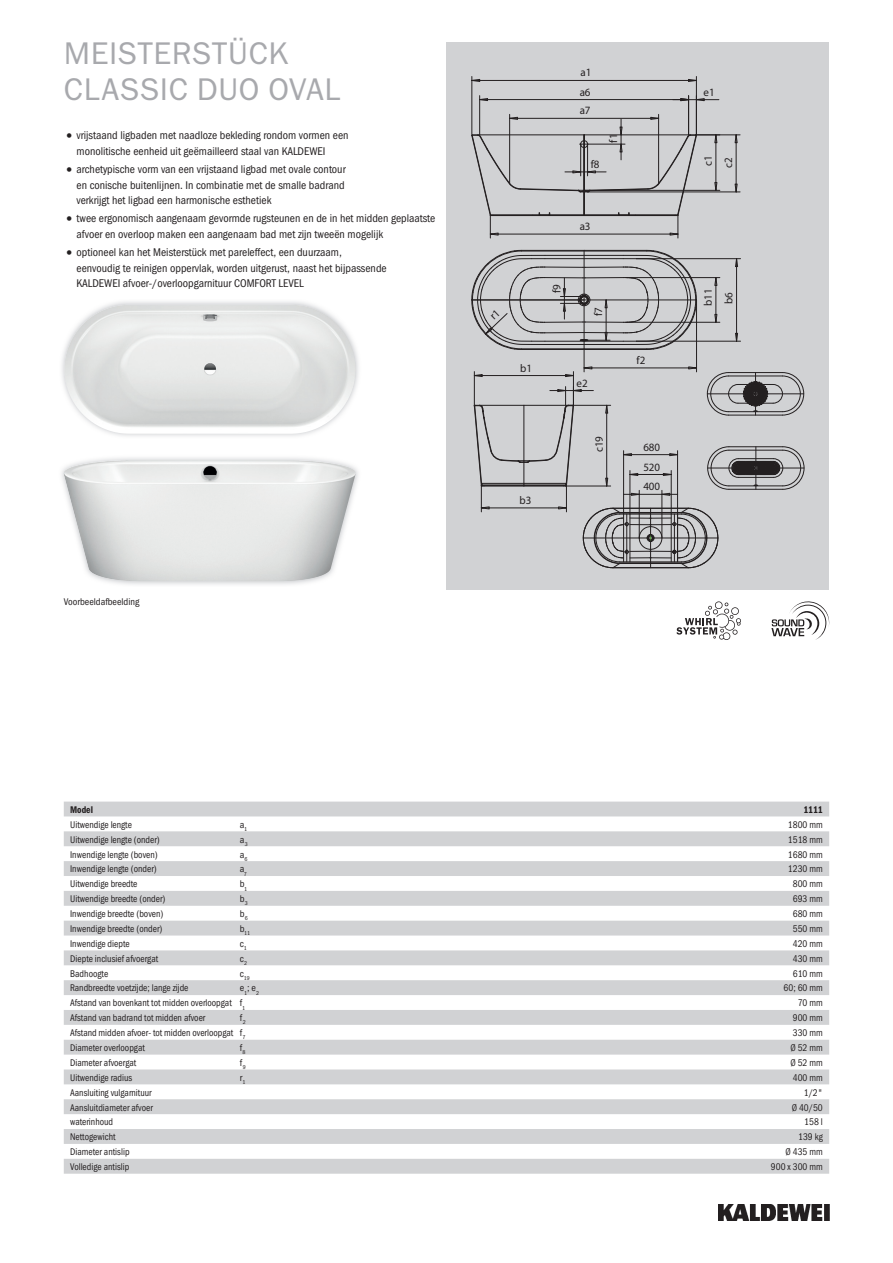
<style>
.page{position:relative;width:893px;height:1263px;background:#fff}
.page>*{position:absolute;margin:0;border:0;box-sizing:border-box;transform-origin:0 0}
.t1{font:31.5px/36px "Franklin Gothic ITC";letter-spacing:.02em;color:#a8a9ad}
.t2{font:11.25px/15.8px "Franklin Gothic Cond ITC";color:#231f20}
.t3{font:11.25px/18.9px "Myriad Pro";color:#231f20}
.t4{font:9.75px "Franklin Gothic Cond ITC";color:#231f20;scale:.95 1}
.t5{font:9.75px "Franklin Gothic Cond ITC";color:#231f20}
.t6{font:600 9.75px "Franklin Gothic Cond ITC";color:#231f20;scale:.95 1}
.t7{font:5.7px "Franklin Gothic Cond ITC";color:#231f20}
.s1{font-size:15.75px}
</style>
<div class="page">
<img style="left:719px;top:1204px;width:110px;height:16px">
<div style="left:446px;top:43px;width:383px;height:547px;background:#d1d2d4"></div>
<svg style="left:471px;top:76px;width:269px;height:162px"></svg>
<img style="left:64px;top:305px;width:292px;height:276px">
<svg style="left:64px;top:801px;width:765px;height:373px"></svg>
<svg style="left:771px;top:601px;width:58px;height:39px"></svg>
<svg style="left:676px;top:601px;width:65px;height:39px"></svg>
<svg style="left:471px;top:250px;width:333px;height:318px"></svg>
<h1 class="t1" style="left:64px;top:35px;width:278px">MEISTERSTÜCK<br>CLASSIC DUO OVAL</h1>
<p class="t2" style="left:77px;top:128px;width:274px;text-indent:-13px"><span class="s1">•</span> vrijstaand ligbaden met naadloze bekleding rondom vormen een monolitische eenheid uit geëmailleerd staal van KALDEWEI</p>
<p class="t2" style="left:77px;top:161px;width:271px;text-align:justify;text-indent:-13px"><span class="s1">•</span> archetypische vorm van een vrijstaand ligbad met ovale contour en conische buitenlijnen. In combinatie met de smalle badrand verkrijgt het ligbad een harmonische esthetiek</p>
<p class="t2" style="left:77px;top:211px;width:360px;text-indent:-13px"><span class="s1">•</span> twee ergonomisch aangenaam gevormde rugsteunen en de in het midden geplaatste afvoer en overloop maken een aangenaam bad met zijn tweeën mogelijk</p>
<p class="t2" style="left:77px;top:244px;width:312px;text-indent:-13px"><span class="s1">•</span> optioneel kan het Meisterstück met pareleffect, een duurzaam, eenvoudig te reinigen oppervlak, worden uitgerust, naast het bijpassende<br>KALDEWEI afvoer-/overloopgarnituur COMFORT LEVEL</p>
<p class="t5" style="left:64px;top:596px;width:77px">Voorbeeldafbeelding</p>
<p class="t3" style="left:580px;top:63px;width:13px;text-align:justify">a1 a6 a7</p>
<p class="t3" style="left:604px;top:143px;width:10px;rotate:-90deg">f1</p>
<p class="t3" style="left:703px;top:82px;width:13px">e1</p>
<p class="t3" style="left:591px;top:155px;width:10px">f8</p>
<p class="t3" style="left:698px;top:168px;width:14px;line-height:20.2px;rotate:-90deg">c1 c2</p>
<p class="t3" style="left:580px;top:217px;width:12px">a3</p>
<p class="t3" style="left:520px;top:358px;width:13px">b1</p>
<p class="t3" style="left:519px;top:490px;width:13px">b3</p>
<p class="t3" style="left:547px;top:293px;width:10px;rotate:-90deg">f9</p>
<p class="t3" style="left:589px;top:316px;width:10px;rotate:-90deg">f7</p>
<p class="t3" style="left:577px;top:373px;width:13px">e2</p>
<p class="t3" style="left:589px;top:452px;width:18px;rotate:-90deg">c19</p>
<p class="t3" style="left:637px;top:351px;width:10px">f2</p>
<p class="t3" style="left:643px;top:437px;width:18px">680</p>
<p class="t3" style="left:643px;top:457px;width:18px">520</p>
<p class="t3" style="left:643px;top:477px;width:18px">400</p>
<p class="t3" style="left:698px;top:306px;width:19px;line-height:20.7px;rotate:-90deg">b11 b6</p>
<p class="t6" style="left:70px;top:804px;width:26px">Model</p>
<p class="t6" style="left:803px;top:804px;width:22px">1111</p>
<p class="t4" style="left:70px;top:819px;width:67px">Uitwendige lengte</p>
<p class="t5" style="left:240px;top:819px;width:9px">a<sub>1</sub></p>
<p class="t4" style="left:788px;top:819px;width:38px">1800 mm</p>
<p class="t4" style="left:70px;top:834px;width:96px">Uitwendige lengte (onder)</p>
<p class="t5" style="left:240px;top:834px;width:9px">a<sub>3</sub></p>
<p class="t4" style="left:788px;top:834px;width:38px">1518 mm</p>
<p class="t4" style="left:70px;top:848px;width:94px">Inwendige lengte (boven)</p>
<p class="t5" style="left:240px;top:848px;width:9px">a<sub>6</sub></p>
<p class="t4" style="left:788px;top:848px;width:38px">1680 mm</p>
<p class="t4" style="left:70px;top:863px;width:93px">Inwendige lengte (onder)</p>
<p class="t5" style="left:240px;top:863px;width:9px">a<sub>7</sub></p>
<p class="t4" style="left:788px;top:863px;width:38px">1230 mm</p>
<p class="t4" style="left:70px;top:878px;width:72px">Uitwendige breedte</p>
<p class="t5" style="left:240px;top:878px;width:9px">b<sub>1</sub></p>
<p class="t4" style="left:793px;top:878px;width:33px">800 mm</p>
<p class="t4" style="left:70px;top:893px;width:102px">Uitwendige breedte (onder)</p>
<p class="t5" style="left:240px;top:893px;width:10px">b<sub>3</sub></p>
<p class="t4" style="left:793px;top:893px;width:33px">693 mm</p>
<p class="t4" style="left:70px;top:908px;width:100px">Inwendige breedte (boven)</p>
<p class="t5" style="left:240px;top:908px;width:10px">b<sub>6</sub></p>
<p class="t4" style="left:793px;top:908px;width:33px">680 mm</p>
<p class="t4" style="left:70px;top:923px;width:99px">Inwendige breedte (onder)</p>
<p class="t7" style="left:240px;top:930px;width:12px"><sup>b</sup>11</p>
<p class="t4" style="left:793px;top:923px;width:33px">550 mm</p>
<p class="t4" style="left:70px;top:938px;width:64px">Inwendige diepte</p>
<p class="t5" style="left:240px;top:938px;width:8px">c<sub>1</sub></p>
<p class="t4" style="left:793px;top:938px;width:33px">420 mm</p>
<p class="t4" style="left:70px;top:953px;width:94px">Diepte inclusief afvoergat</p>
<p class="t5" style="left:240px;top:953px;width:9px">c<sub>2</sub></p>
<p class="t4" style="left:793px;top:953px;width:33px">430 mm</p>
<p class="t4" style="left:70px;top:967px;width:42px">Badhoogte</p>
<p class="t7" style="left:240px;top:974px;width:11px"><sup>c</sup>19</p>
<p class="t4" style="left:793px;top:967px;width:33px">610 mm</p>
<p class="t4" style="left:70px;top:982px;width:126px">Randbreedte voetzĳde; lange zĳde</p>
<p class="t5" style="left:240px;top:982px;width:21px">e<sub>1</sub>; e<sub>2</sub></p>
<p class="t4" style="left:784px;top:982px;width:43px">60; 60 mm</p>
<p class="t4" style="left:70px;top:997px;width:186px">Afstand van bovenkant tot midden overloopgat f<sub>1</sub></p>
<p class="t4" style="left:798px;top:997px;width:28px">70 mm</p>
<p class="t4" style="left:70px;top:1012px;width:144px">Afstand van badrand tot midden afvoer</p>
<p class="t5" style="left:240px;top:1012px;width:7px">f<sub>2</sub></p>
<p class="t4" style="left:793px;top:1012px;width:33px">900 mm</p>
<p class="t4" style="left:70px;top:1027px;width:186px">Afstand midden afvoer- tot midden overloopgat f<sub>7</sub></p>
<p class="t4" style="left:793px;top:1027px;width:33px">330 mm</p>
<p class="t4" style="left:70px;top:1042px;width:80px">Diameter overloopgat</p>
<p class="t5" style="left:240px;top:1042px;width:7px">f<sub>8</sub></p>
<p class="t4" style="left:790px;top:1042px;width:36px">Ø 52 mm</p>
<p class="t4" style="left:70px;top:1057px;width:71px">Diameter afvoergat</p>
<p class="t5" style="left:240px;top:1057px;width:7px">f<sub>9</sub></p>
<p class="t4" style="left:790px;top:1057px;width:36px">Ø 52 mm</p>
<p class="t4" style="left:70px;top:1072px;width:67px">Uitwendige radius</p>
<p class="t5" style="left:240px;top:1072px;width:7px">r<sub>1</sub></p>
<p class="t4" style="left:793px;top:1072px;width:33px">400 mm</p>
<p class="t4" style="left:70px;top:1087px;width:87px">Aansluiting vulgarnituur</p>
<p class="t4" style="left:804px;top:1087px;width:21px">1/2"</p>
<p class="t4" style="left:70px;top:1101px;width:88px">Aansluitdiameter afvoer</p>
<p class="t4" style="left:792px;top:1101px;width:34px">Ø 40/50</p>
<p class="t4" style="left:70px;top:1116px;width:47px">waterinhoud</p>
<p class="t4" style="left:804px;top:1116px;width:21px">158 l</p>
<p class="t4" style="left:70px;top:1131px;width:49px">Nettogewicht</p>
<p class="t4" style="left:798px;top:1131px;width:27px">139 kg</p>
<p class="t4" style="left:70px;top:1146px;width:64px">Diameter antislip</p>
<p class="t4" style="left:785px;top:1146px;width:41px">Ø 435 mm</p>
<p class="t4" style="left:70px;top:1161px;width:64px">Volledige antislip</p>
<p class="t4" style="left:771px;top:1161px;width:56px">900 x 300 mm</p>
</div>
